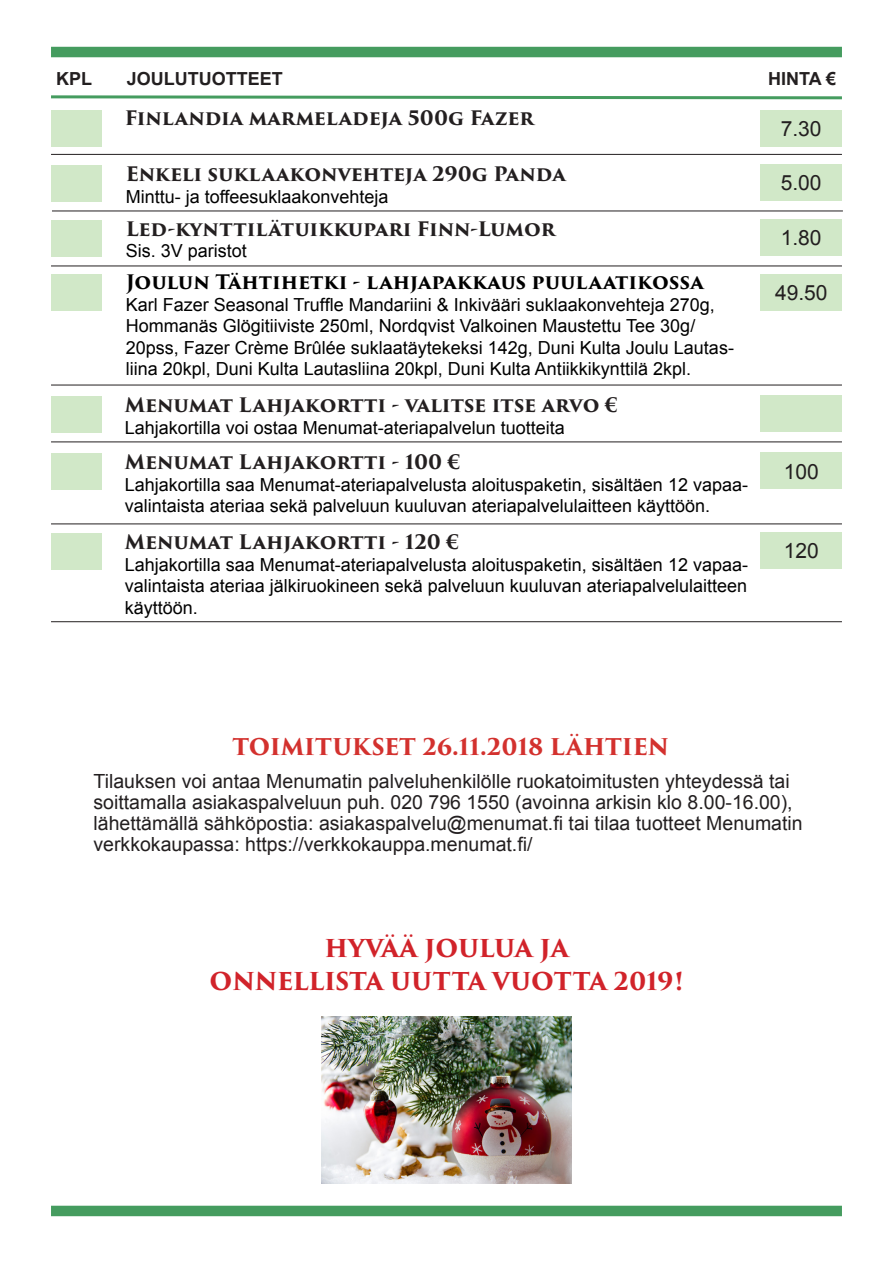
<style>
.page{position:relative;width:893px;height:1263px;background:#fff}
.page>*{position:absolute;margin:0;border:0;box-sizing:border-box;transform-origin:0 0}
.t1{font:700 24px "Trajan Pro 3";color:#d1232a}
.t2{font:700 22.5px "Trajan Pro 3";color:#d3312e}
.t3{font:21px "Arial";color:#231f20}
.t4{font:19.5px/21px "Arial";color:#231f20}
.t5{font:700 19.5px "Trajan Pro 3";letter-spacing:-.005em;color:#231f20}
.t6{font:700 19.5px "Trajan Pro 3";color:#000}
.t7{font:18px/21.6px "Arial";color:#000}
.t8{font:700 18px "Arial";color:#231f20}
</style>
<div class="page">
<div style="left:51px;top:1206px;width:791px;height:10px;background:#459c5f"></div>
<div style="left:51px;top:47px;width:791px;height:10px;background:#459c5f"></div>
<hr style="left:51px;top:385px;width:791px;height:1px;background:#231f20">
<div style="left:761px;top:274px;width:81px;height:37px;background:#d1e8c8"></div>
<div style="left:51px;top:274px;width:50px;height:37px;background:#d1e8c8"></div>
<hr style="left:51px;top:266px;width:791px;height:1px;background:#231f20">
<svg style="left:51px;top:95px;width:791px;height:5px"></svg>
<div style="left:761px;top:395px;width:81px;height:37px;background:#d1e8c8"></div>
<div style="left:51px;top:396px;width:50px;height:37px;background:#d1e8c8"></div>
<hr style="left:51px;top:442px;width:791px;height:1px;background:#231f20">
<div style="left:761px;top:452px;width:81px;height:37px;background:#d1e8c8"></div>
<div style="left:51px;top:453px;width:50px;height:37px;background:#d1e8c8"></div>
<hr style="left:51px;top:524px;width:791px;height:1px;background:#231f20">
<img style="left:321px;top:1016px;width:251px;height:167px">
<div style="left:761px;top:532px;width:81px;height:37px;background:#d1e8c8"></div>
<div style="left:51px;top:533px;width:50px;height:37px;background:#d1e8c8"></div>
<hr style="left:51px;top:621px;width:791px;height:1px;background:#231f20">
<hr style="left:51px;top:154px;width:791px;height:1px;background:#231f20">
<div style="left:761px;top:164px;width:81px;height:37px;background:#d1e8c8"></div>
<div style="left:51px;top:165px;width:50px;height:37px;background:#d1e8c8"></div>
<hr style="left:52px;top:211px;width:791px;height:1px;background:#231f20">
<div style="left:761px;top:219px;width:81px;height:36px;background:#d1e8c8"></div>
<div style="left:51px;top:220px;width:50px;height:36px;background:#d1e8c8"></div>
<div style="left:760px;top:111px;width:82px;height:36px;background:#d1e8c8"></div>
<div style="left:51px;top:111px;width:50px;height:36px;background:#d1e8c8"></div>
<p class="t8" style="left:56px;top:67px;width:38px">KPL</p>
<p class="t8" style="left:127px;top:67px;width:158px">JOULUTUOTTEET</p>
<p class="t8" style="left:768px;top:67px;width:69px">HINTA €</p>
<p class="t5" style="left:125px;top:104px;width:411px">Finlandia marmeladeja 500g Fazer</p>
<p class="t3" style="left:781px;top:115px;width:42px">7.30</p>
<p class="t3" style="left:781px;top:169px;width:42px">5.00</p>
<p class="t3" style="left:781px;top:224px;width:42px">1.80</p>
<p class="t5" style="left:126px;top:160px;width:442px">Enkeli suklaakonvehteja 290g Panda</p>
<p class="t7" style="left:126px;top:186px;width:264px">Minttu- ja toffeesuklaakonvehteja</p>
<p class="t5" style="left:126px;top:214px;width:431px">Led-kynttilätuikkupari Finn-Lumor</p>
<p class="t7" style="left:126px;top:240px;width:123px">Sis. 3V paristot</p>
<p class="t6" style="left:126px;top:267px;width:580px">Joulun Tähtihetki - lahjapakkaus puulaatikossa</p>
<p class="t7" style="left:126px;top:294px;width:591px">Karl Fazer Seasonal Truffle Mandariini &amp; Inkivääri suklaakonvehteja 270g,</p>
<p class="t7" style="left:126px;top:315px;width:610px">Hommanäs Glögitiiviste 250ml, Nordqvist Valkoinen Maustettu Tee 30g/<br>20pss, Fazer Crème Brûlée suklaatäytekeksi 142g, Duni Kulta Joulu Lautas-</p>
<p class="t7" style="left:126px;top:358px;width:567px">liina 20kpl, Duni Kulta Lautasliina 20kpl, Duni Kulta Antiikkikynttilä 2kpl.</p>
<p class="t5" style="left:125px;top:391px;width:495px">Menumat Lahjakortti - valitse itse arvo €</p>
<p class="t7" style="left:125px;top:417px;width:442px">Lahjakortilla voi ostaa Menumat-ateriapalvelun tuotteita</p>
<p class="t5" style="left:125px;top:447px;width:337px">Menumat Lahjakortti - 100 €</p>
<p class="t7" style="left:125px;top:474px;width:625px">Lahjakortilla saa Menumat-ateriapalvelusta aloituspaketin, sisältäen 12 vapaa-</p>
<p class="t7" style="left:125px;top:495px;width:587px">valintaista ateriaa sekä palveluun kuuluvan ateriapalvelulaitteen käyttöön.</p>
<p class="t5" style="left:125px;top:528px;width:336px">Menumat Lahjakortti - 120 €</p>
<p class="t7" style="left:125px;top:554px;width:625px">Lahjakortilla saa Menumat-ateriapalvelusta aloituspaketin, sisältäen 12 vapaa-</p>
<p class="t7" style="left:125px;top:575px;width:624px">valintaista ateriaa jälkiruokineen sekä palveluun kuuluvan ateriapalvelulaitteen käyttöön.</p>
<p class="t3" style="left:775px;top:279px;width:54px">49.50</p>
<p class="t3" style="left:784px;top:458px;width:37px">100</p>
<p class="t3" style="left:784px;top:537px;width:37px">120</p>
<p class="t2" style="left:232px;top:730px;width:438px">TOIMITUKSET 26.11.2018 LÄHTIEN</p>
<p class="t4" style="left:94px;top:771px;width:698px">Tilauksen voi antaa Menumatin palveluhenkilölle ruokatoimitusten yhteydessä tai</p>
<p class="t4" style="left:94px;top:792px;width:711px">soittamalla asiakaspalveluun puh. 020 796 1550 (avoinna arkisin klo 8.00-16.00), lähettämällä sähköpostia: asiakaspalvelu@menumat.fi tai tilaa tuotteet Menumatin verkkokaupassa: https://verkkokauppa.menumat.fi/</p>
<p class="t1" style="left:324px;top:930px;width:246px">HYVÄÄ JOULUA JA</p>
<p class="t1" style="left:210px;top:963px;width:475px">ONNELLISTA UUTTA VUOTTA 2019!</p>
</div>
